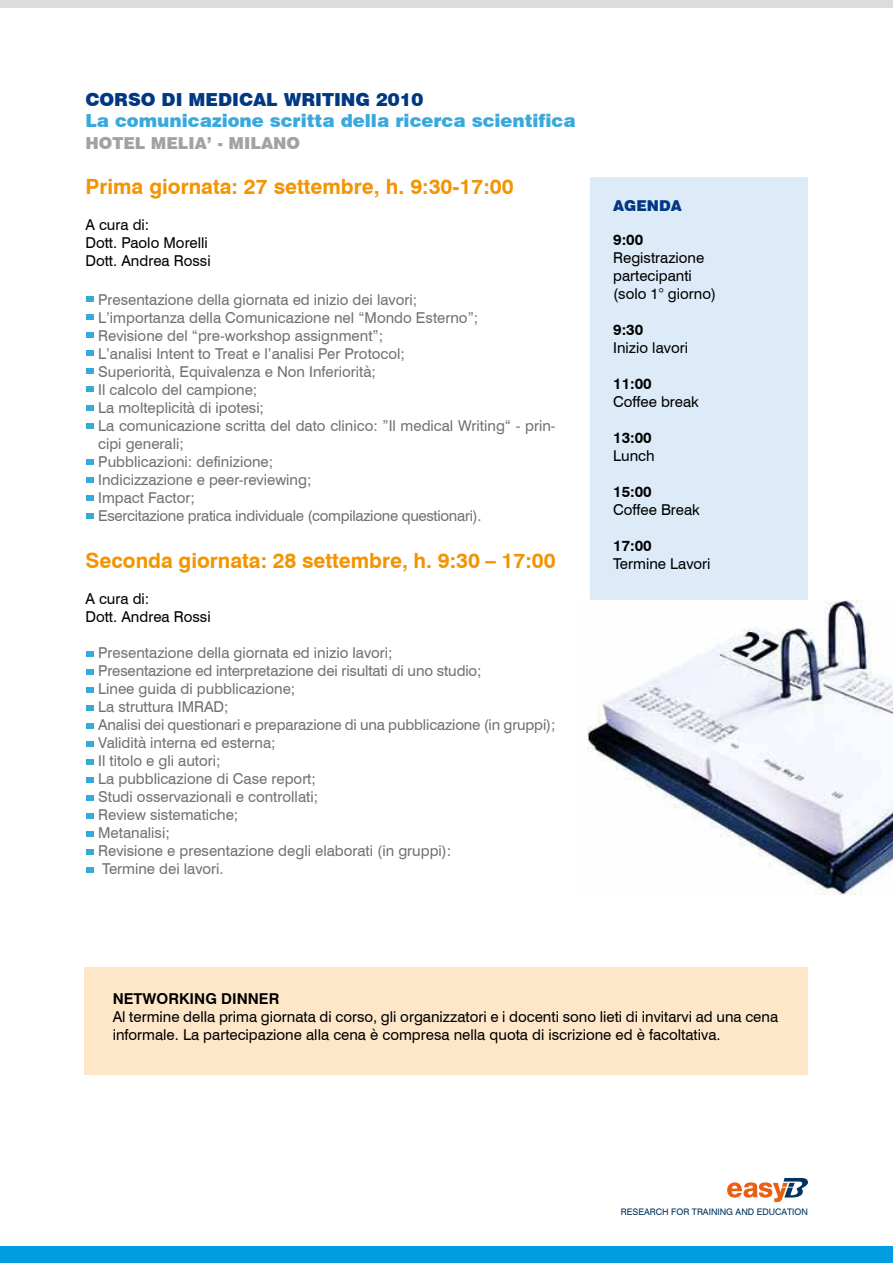
<style>
.page{position:relative;width:893px;height:1263px;background:#fff}
.page>*{position:absolute;margin:0;border:0;box-sizing:border-box;transform-origin:0 0}
.t1{font:700 21px "Swiss 721 BT";color:#f39400}
.t2{font:900 18px "Swiss 721 BT";color:#39a9dc}
.t3{font:900 18px "Swiss 721 BT";color:#003882}
.t4{font:900 16.5px "Swiss 721 BT";color:#a1a2a4}
.t5{font:15px/18px "Swiss 721 BT";color:#707172}
.t6{font:15px/18px "Swiss 721 BT";color:#000}
.t7{font:700 15px "Swiss 721 BT";color:#000}
.t8{font:900 15px "Swiss 721 BT";color:#003882}
.t9{font:9px "Swiss 721 BT";color:#00335d}
</style>
<div class="page">
<div style="left:0;top:1246px;width:893px;height:17px;background:#009ee0"></div>
<div style="left:0;top:0;width:893px;height:8px;background:#dbdcdd"></div>
<svg style="left:727px;top:1178px;width:81px;height:24px"></svg>
<div style="left:85px;top:967px;width:723px;height:108px;background:#fee7c9"></div>
<div style="left:86px;top:296px;width:7px;height:6px;background:#39a9dc"></div>
<svg style="left:86px;top:651px;width:7px;height:5px"></svg>
<div style="left:86px;top:314px;width:7px;height:6px;background:#39a9dc"></div>
<svg style="left:86px;top:669px;width:7px;height:5px"></svg>
<div style="left:86px;top:332px;width:7px;height:6px;background:#39a9dc"></div>
<div style="left:86px;top:687px;width:7px;height:6px;background:#39a9dc"></div>
<div style="left:86px;top:350px;width:7px;height:6px;background:#39a9dc"></div>
<div style="left:86px;top:705px;width:7px;height:6px;background:#39a9dc"></div>
<div style="left:86px;top:368px;width:7px;height:6px;background:#39a9dc"></div>
<div style="left:86px;top:723px;width:7px;height:6px;background:#39a9dc"></div>
<svg style="left:86px;top:405px;width:7px;height:5px"></svg>
<div style="left:86px;top:759px;width:7px;height:6px;background:#39a9dc"></div>
<svg style="left:86px;top:387px;width:7px;height:5px"></svg>
<div style="left:86px;top:741px;width:7px;height:6px;background:#39a9dc"></div>
<svg style="left:86px;top:423px;width:7px;height:5px"></svg>
<div style="left:86px;top:777px;width:7px;height:6px;background:#39a9dc"></div>
<div style="left:86px;top:795px;width:7px;height:6px;background:#39a9dc"></div>
<div style="left:86px;top:459px;width:7px;height:6px;background:#39a9dc"></div>
<div style="left:86px;top:813px;width:7px;height:6px;background:#39a9dc"></div>
<div style="left:86px;top:495px;width:7px;height:6px;background:#39a9dc"></div>
<div style="left:86px;top:849px;width:7px;height:6px;background:#39a9dc"></div>
<div style="left:86px;top:867px;width:7px;height:6px;background:#39a9dc"></div>
<div style="left:86px;top:477px;width:7px;height:6px;background:#39a9dc"></div>
<div style="left:86px;top:831px;width:7px;height:6px;background:#39a9dc"></div>
<div style="left:86px;top:513px;width:7px;height:6px;background:#39a9dc"></div>
<div style="left:590px;top:176px;width:217px;height:425px;background:#dcebf7"></div>
<img style="left:587px;top:601px;width:306px;height:294px">
<p class="t3" style="left:85px;top:88px;width:339px">CORSO DI MEDICAL WRITING 2010</p>
<p class="t2" style="left:85px;top:110px;width:492px">La comunicazione scritta della ricerca scientifica</p>
<p class="t4" style="left:85px;top:133px;width:216px">HOTEL MELIA’ - MILANO</p>
<h1 class="t1" style="left:85px;top:173px;width:430px">Prima giornata: 27 settembre, h. 9:30-17:00</h1>
<p class="t6" style="left:85px;top:215px;width:127px">A cura di:<br>Dott. Paolo Morelli<br>Dott. Andrea Rossi</p>
<p class="t5" style="left:98px;top:291px;width:459px">Presentazione della giornata ed inizio dei lavori;<br>L’importanza della Comunicazione nel “Mondo Esterno”;<br>Revisione del “pre-workshop assignment”;<br>L’analisi Intent to Treat e l’analisi Per Protocol;<br>Superiorità, Equivalenza e Non Inferiorità;<br>Il calcolo del campione;<br>La molteplicità di ipotesi;<br>La comunicazione scritta del dato clinico: ”Il medical Writing“ - prin&shy;cipi generali;<br>Pubblicazioni: definizione;<br>Indicizzazione e peer-reviewing;<br>Impact Factor;<br>Esercitazione pratica individuale (compilazione questionari).</p>
<h1 class="t1" style="left:85px;top:548px;width:472px">Seconda giornata: 28 settembre, h. 9:30 – 17:00</h1>
<p class="t6" style="left:85px;top:589px;width:127px">A cura di:<br>Dott. Andrea Rossi</p>
<p class="t5" style="left:98px;top:643px;width:459px">Presentazione della giornata ed inizio lavori;<br>Presentazione ed interpretazione dei risultati di uno studio;<br>Linee guida di pubblicazione;<br>La struttura IMRAD;<br>Analisi dei questionari e preparazione di una pubblicazione (in gruppi); Validità interna ed esterna;<br>Il titolo e gli autori;<br>La pubblicazione di Case report;<br>Studi osservazionali e controllati;<br>Review sistematiche;<br>Metanalisi;<br>Revisione e presentazione degli elaborati (in gruppi):<br>Termine dei lavori.</p>
<p class="t8" style="left:613px;top:197px;width:70px">AGENDA</p>
<p class="t7" style="left:613px;top:231px;width:32px">9:00</p>
<p class="t6" style="left:613px;top:249px;width:104px">Registrazione partecipanti (solo 1° giorno)</p>
<p class="t7" style="left:613px;top:321px;width:32px">9:30</p>
<p class="t6" style="left:613px;top:339px;width:76px">Inizio lavori</p>
<p class="t7" style="left:613px;top:375px;width:40px">11:00</p>
<p class="t6" style="left:613px;top:393px;width:87px">Coffee break</p>
<p class="t7" style="left:613px;top:429px;width:40px">13:00</p>
<p class="t6" style="left:613px;top:447px;width:43px">Lunch</p>
<p class="t7" style="left:613px;top:483px;width:40px">15:00</p>
<p class="t6" style="left:613px;top:501px;width:88px">Coffee Break</p>
<p class="t7" style="left:613px;top:537px;width:40px">17:00</p>
<p class="t6" style="left:613px;top:555px;width:99px">Termine Lavori</p>
<p class="t7" style="left:113px;top:989px;width:168px">NETWORKING DINNER</p>
<p class="t6" style="left:113px;top:1007px;width:667px">Al termine della prima giornata di corso, gli organizzatori e i docenti sono lieti di invitarvi ad una cena informale. La partecipazione alla cena è compresa nella quota di iscrizione ed è facoltativa.</p>
<p class="t9" style="left:621px;top:1206px;width:189px">RESEARCH FOR TRAINING AND EDUCATION</p>
</div>
